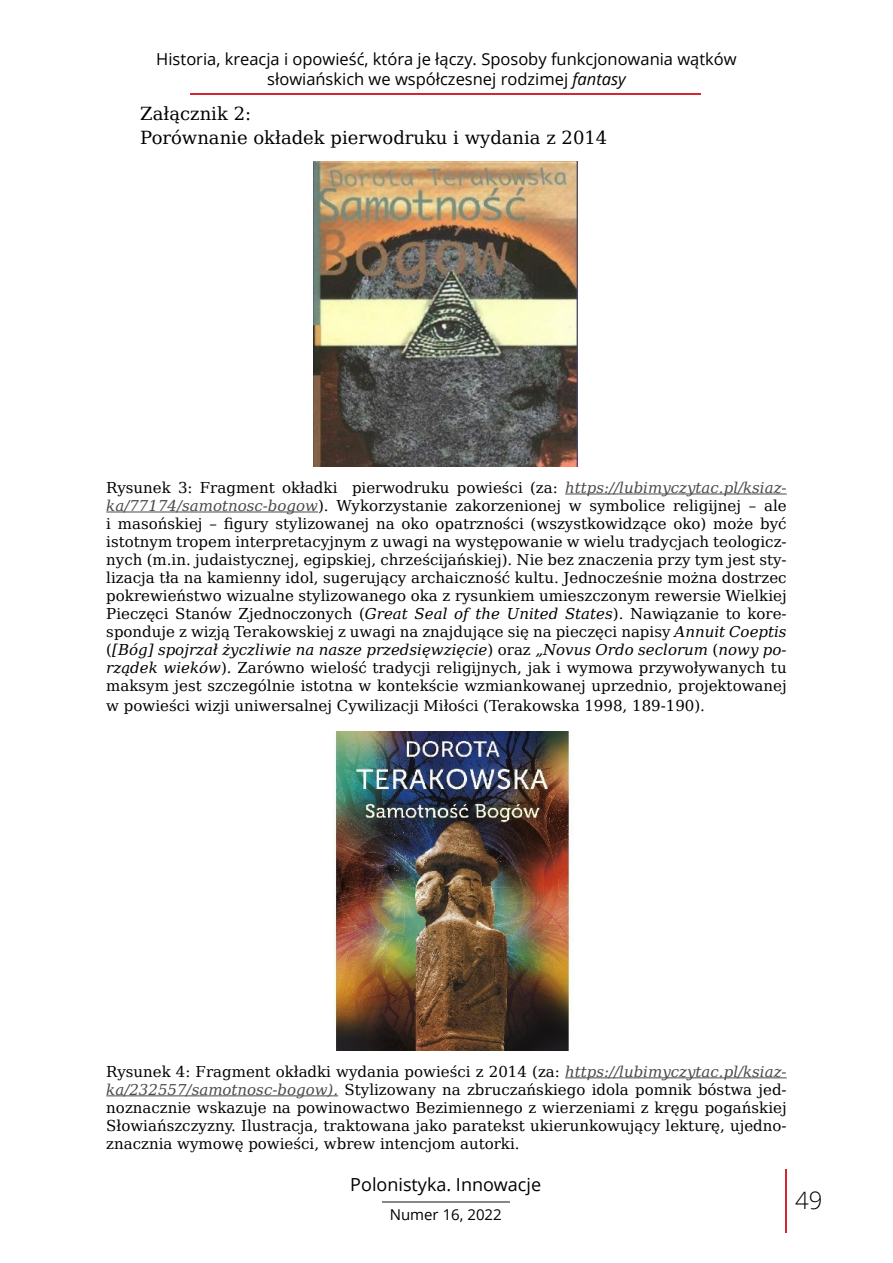
<style>
.page{position:relative;width:893px;height:1263px;background:#fff}
.page>*{position:absolute;margin:0;border:0;box-sizing:border-box;transform-origin:0 0}
.t1{font:300 24px "Open Sans";color:#000}
.akapit{font:18px "DejaVu Serif";color:#000}
.t2{font:18px "Open Sans";color:#000}
.t3{font:16.5px/19.8px "Open Sans";color:#000;text-align:center}
.ilustracja_podpis{font:15px/18px "DejaVu Serif";color:#000;text-align:justify}
.t4{font:15px "Open Sans";color:#000}
.s1{font-style:italic}
.s2{font-style:italic;color:#4a4a49}
</style>
<div class="page">
<hr style="left:786px;top:1169px;width:1px;height:64px;background:#d52530">
<hr style="left:191px;top:94px;width:510px;height:1px;background:#d52530">
<hr style="left:382px;top:1202px;width:127px;height:1px;background:#878787">
<hr style="left:565px;top:494px;width:222px;height:1px;background:#4a4a49">
<hr style="left:106px;top:512px;width:212px;height:1px;background:#4a4a49">
<hr style="left:565px;top:1077px;width:222px;height:1px;background:#4a4a49">
<hr style="left:106px;top:1095px;width:232px;height:1px;background:#4a4a49">
<img style="left:314px;top:162px;width:264px;height:304px">
<img style="left:333px;top:731px;width:237px;height:319px">
<p class="t3" style="left:156px;top:49px;width:582px">Historia, kreacja i opowieść, która je łączy. Sposoby funkcjonowania wątków słowiańskich we współczesnej rodzimej <span class="s1">fantasy</span></p>
<p class="akapit" style="left:140px;top:100px;width:112px">Załącznik 2:</p>
<p class="akapit" style="left:140px;top:124px;width:469px">Porównanie okładek pierwodruku i wydania z 2014</p>
<p class="ilustracja_podpis" style="left:106px;top:478px;width:682px">Rysunek 3: Fragment okładki pierwodruku powieści (za: <span class="s2">https://lubimyczytac.pl/ksiaz&shy;ka/77174/samotnosc-bogow</span>). Wykorzystanie zakorzenionej w symbolice religijnej – ale i masońskiej – figury stylizowanej na oko opatrzności (wszystkowidzące oko) może być istotnym tropem interpretacyjnym z uwagi na występowanie w wielu tradycjach teologicz&shy;nych (m.in. judaistycznej, egipskiej, chrześcijańskiej). Nie bez znaczenia przy tym jest sty&shy;lizacja tła na kamienny idol, sugerujący archaiczność kultu. Jednocześnie można dostrzec pokrewieństwo wizualne stylizowanego oka z rysunkiem umieszczonym rewersie Wielkiej Pieczęci Stanów Zjednoczonych (<span class="s1">Great Seal of the United States</span>). Nawiązanie to kore&shy;sponduje z wizją Terakowskiej z uwagi na znajdujące się na pieczęci napisy <span class="s1">Annuit Coeptis </span>(<span class="s1">[Bóg] spojrzał życzliwie na nasze przedsięwzięcie</span>) oraz <span class="s1">„Novus Ordo seclorum</span> (<span class="s1">nowy po&shy;rządek wieków</span>)<span class="s1">.</span> Zarówno wielość tradycji religijnych, jak i wymowa przywoływanych tu maksym jest szczególnie istotna w kontekście wzmiankowanej uprzednio, projektowanej</p>
<p class="ilustracja_podpis" style="left:106px;top:696px;width:600px">w powieści wizji uniwersalnej Cywilizacji Miłości (Terakowska 1998, 189-190).</p>
<p class="ilustracja_podpis" style="left:106px;top:1062px;width:682px">Rysunek 4: Fragment okładki wydania powieści z 2014 (za: <span class="s2">https://lubimyczytac.pl/ksiaz&shy;ka/232557/samotnosc-bogow).</span> Stylizowany na zbruczańskiego idola pomnik bóstwa jed&shy;noznacznie wskazuje na powinowactwo Bezimiennego z wierzeniami z kręgu pogańskiej Słowiańszczyzny. Ilustracja, traktowana jako paratekst ukierunkowujący lekturę, ujedno&shy;znacznia wymowę powieści, wbrew intencjom autorki.</p>
<p class="t2" style="left:350px;top:1172px;width:192px">Polonistyka. Innowacje</p>
<p class="t4" style="left:390px;top:1204px;width:113px">Numer 16, 2022</p>
<h1 class="t1" style="left:795px;top:1184px;width:29px">49</h1>
</div>
